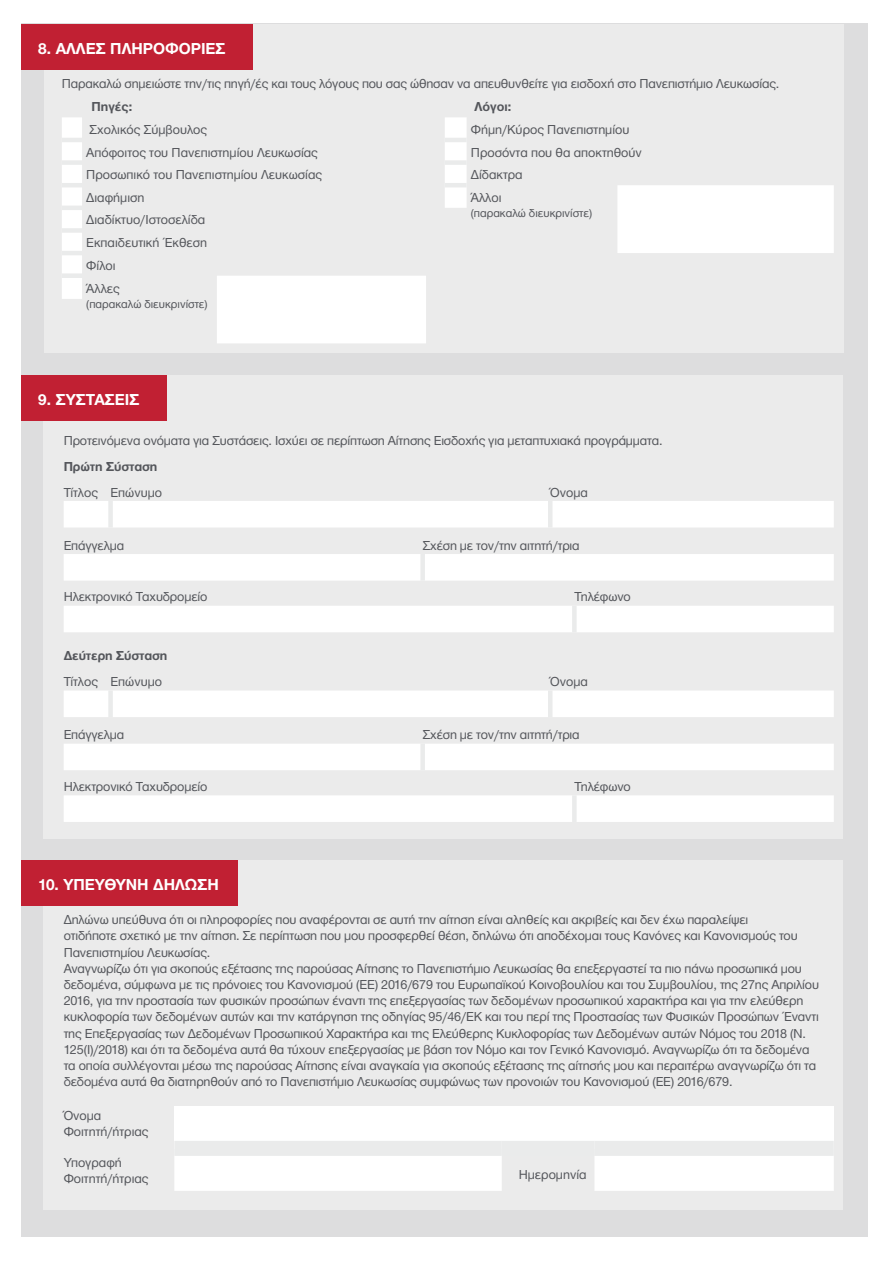
<style>
.page{position:relative;width:893px;height:1263px;background:#fff}
.page>*{position:absolute;margin:0;border:0;box-sizing:border-box;transform-origin:0 0}
.t1{font:700 16.5px "Helvetica Neue Greek";color:#fff}
.t2{font:13.5px/16.2px "Helvetica Neue Greek";letter-spacing:-.01em;color:#54565b}
.t3{font:700 13.5px "Helvetica Neue Greek";letter-spacing:-.01em;color:#54565b}
.t4{font:12px "Helvetica Neue Greek";color:#54565b}
</style>
<div class="page">
<div style="left:21px;top:24px;width:846px;height:1213px;background:#ddddde"></div>
<div style="left:43px;top:860px;width:800px;height:350px;background:#ebebeb"></div>
<div style="left:44px;top:24px;width:800px;height:328px;background:#ebebeb"></div>
<div style="left:21px;top:24px;width:231px;height:45px;background:#c12033"></div>
<div style="left:21px;top:860px;width:217px;height:45px;background:#c12033"></div>
<svg style="left:62px;top:117px;width:772px;height:226px"></svg>
<hr style="left:62px;top:138px;width:20px;height:4px;background:#eaebeb">
<hr style="left:445px;top:138px;width:22px;height:4px;background:#eaebeb">
<div style="left:62px;top:160px;width:20px;height:5px;background:#eaebeb"></div>
<div style="left:445px;top:160px;width:22px;height:5px;background:#eaebeb"></div>
<hr style="left:62px;top:183px;width:20px;height:4px;background:#eaebeb">
<hr style="left:445px;top:183px;width:22px;height:4px;background:#eaebeb">
<hr style="left:62px;top:206px;width:20px;height:4px;background:#eaebeb">
<div style="left:62px;top:228px;width:20px;height:5px;background:#eaebeb"></div>
<hr style="left:62px;top:251px;width:20px;height:4px;background:#eaebeb">
<div style="left:62px;top:273px;width:20px;height:5px;background:#eaebeb"></div>
<div style="left:174px;top:1106px;width:660px;height:42px;background:#fff"></div>
<svg style="left:174px;top:1156px;width:660px;height:35px"></svg>
<div style="left:174px;top:1141px;width:328px;height:15px;background:#eaebeb"></div>
<div style="left:502px;top:1141px;width:92px;height:15px;background:#eaebeb"></div>
<div style="left:594px;top:1141px;width:240px;height:15px;background:#eaebeb"></div>
<div style="left:43px;top:375px;width:800px;height:464px;background:#ebebeb"></div>
<div style="left:21px;top:375px;width:146px;height:45px;background:#c12033"></div>
<div style="left:64px;top:501px;width:770px;height:26px;background:#fff"></div>
<div style="left:108px;top:501px;width:5px;height:26px;background:#eaebeb"></div>
<hr style="left:548px;top:501px;width:4px;height:26px;background:#eaebeb">
<div style="left:64px;top:606px;width:770px;height:26px;background:#fff"></div>
<div style="left:572px;top:606px;width:5px;height:26px;background:#eaebeb"></div>
<div style="left:64px;top:554px;width:770px;height:27px;background:#fff"></div>
<div style="left:420px;top:554px;width:5px;height:27px;background:#eaebeb"></div>
<div style="left:64px;top:691px;width:770px;height:26px;background:#fff"></div>
<div style="left:108px;top:690px;width:5px;height:27px;background:#eaebeb"></div>
<hr style="left:548px;top:690px;width:4px;height:27px;background:#eaebeb">
<div style="left:64px;top:795px;width:770px;height:27px;background:#fff"></div>
<div style="left:572px;top:795px;width:5px;height:27px;background:#eaebeb"></div>
<div style="left:64px;top:744px;width:770px;height:26px;background:#fff"></div>
<div style="left:420px;top:744px;width:5px;height:26px;background:#eaebeb"></div>
<p class="t1" style="left:38px;top:40px;width:189px">8. ΑΛΛΕΣ ΠΛΗΡΟΦΟΡΙΕΣ</p>
<p class="t2" style="left:62px;top:75px;width:719px">Παρακαλώ σημειώστε την/τις πηγή/ές και τους λόγους που σας ώθησαν να απευθυνθείτε για εισδοχή στο Πανεπιστήμιο Λευκωσίας.</p>
<p class="t3" style="left:92px;top:100px;width:42px">Πηγές:</p>
<p class="t3" style="left:475px;top:100px;width:38px">Λόγοι:</p>
<p class="t2" style="left:90px;top:121px;width:119px">Σχολικός Σύμβουλος</p>
<p class="t2" style="left:471px;top:121px;width:160px">Φήμη/Κύρος Πανεπιστημίου</p>
<p class="t2" style="left:86px;top:144px;width:233px">Απόφοιτος του Πανεπιστημίου Λευκωσίας</p>
<p class="t2" style="left:471px;top:144px;width:172px">Προσόντα που θα αποκτηθούν</p>
<p class="t2" style="left:86px;top:167px;width:237px">Προσωπικό του Πανεπιστημίου Λευκωσίας</p>
<p class="t2" style="left:471px;top:167px;width:53px">Δίδακτρα</p>
<p class="t2" style="left:86px;top:189px;width:60px">Διαφήμιση</p>
<p class="t2" style="left:471px;top:189px;width:32px">Άλλοι</p>
<p class="t2" style="left:86px;top:212px;width:121px">Διαδίκτυο/Ιστοσελίδα</p>
<p class="t4" style="left:471px;top:207px;width:123px">(παρακαλώ διευκρινίστε)</p>
<p class="t2" style="left:86px;top:231px;width:122px;line-height:22.8px">Εκπαιδευτική Έκθεση<br>Φίλοι<br>Άλλες</p>
<p class="t4" style="left:86px;top:298px;width:123px">(παρακαλώ διευκρινίστε)</p>
<p class="t1" style="left:38px;top:391px;width:103px">9. ΣΥΣΤΑΣΕΙΣ</p>
<p class="t2" style="left:64px;top:432px;width:600px">Προτεινόμενα ονόματα για Συστάσεις. Ισχύει σε περίπτωση Αίτησης Εισδοχής για μεταπτυχιακά προγράμματα.</p>
<p class="t3" style="left:64px;top:459px;width:95px">Πρώτη Σύσταση</p>
<p class="t2" style="left:64px;top:484px;width:100px">Τίτλος Επώνυμο</p>
<p class="t2" style="left:550px;top:484px;width:39px">Όνομα</p>
<p class="t2" style="left:64px;top:537px;width:62px">Επάγγελμα</p>
<p class="t2" style="left:423px;top:537px;width:159px">Σχέση με τον/την αιτητή/τρια</p>
<p class="t2" style="left:64px;top:589px;width:145px">Ηλεκτρονικό Ταχυδρομείο</p>
<p class="t2" style="left:574px;top:589px;width:58px">Τηλέφωνο</p>
<p class="t3" style="left:64px;top:649px;width:105px">Δεύτερη Σύσταση</p>
<p class="t2" style="left:64px;top:674px;width:100px">Τίτλος Επώνυμο</p>
<p class="t2" style="left:550px;top:674px;width:39px">Όνομα</p>
<p class="t2" style="left:64px;top:727px;width:62px">Επάγγελμα</p>
<p class="t2" style="left:423px;top:727px;width:159px">Σχέση με τον/την αιτητή/τρια</p>
<p class="t2" style="left:64px;top:778px;width:145px">Ηλεκτρονικό Ταχυδρομείο</p>
<p class="t2" style="left:574px;top:778px;width:58px">Τηλέφωνο</p>
<p class="t1" style="left:38px;top:876px;width:182px">10. ΥΠΕΥΘΥΝΗ ΔΗΛΩΣΗ</p>
<p class="t2" style="left:64px;top:911px;width:757px">Δηλώνω υπεύθυνα ότι οι πληροφορίες που αναφέρονται σε αυτή την αίτηση είναι αληθείς και ακριβείς και δεν έχω παραλείψει<br>οτιδήποτε σχετικό µε την αίτηση. Σε περίπτωση που µου προσφερθεί θέση, δηλώνω ότι αποδέχομαι τους Κανόνες και Κανονισµούς του Πανεπιστηµίου Λευκωσίας.<br>Αναγνωρίζω ότι για σκοπούς εξέτασης της παρούσας Αίτησης το Πανεπιστήμιο Λευκωσίας θα επεξεργαστεί τα πιο πάνω προσωπικά μου δεδομένα, σύμφωνα με τις πρόνοιες του Κανονισμού (ΕΕ) 2016/679 του Ευρωπαϊκού Κοινοβουλίου και του Συμβουλίου, της 27ης Απριλίου 2016, για την προστασία των φυσικών προσώπων έναντι της επεξεργασίας των δεδομένων προσωπικού χαρακτήρα και για την ελεύθερη κυκλοφορία των δεδομένων αυτών και την κατάργηση της οδηγίας 95/46/ΕΚ και του περί της Προστασίας των Φυσικών Προσώπων Έναντι της Επεξεργασίας των Δεδομένων Προσωπικού Χαρακτήρα και της Ελεύθερης Κυκλοφορίας των Δεδομένων αυτών Νόμος του 2018 (Ν.<br>125(I)/2018) και ότι τα δεδομένα αυτά θα τύχουν επεξεργασίας με βάση τον Νόμο και τον Γενικό Κανονισμό. Αναγνωρίζω ότι τα δεδομένα τα οποία συλλέγονται μέσω της παρούσας Αίτησης είναι αναγκαία για σκοπούς εξέτασης της αίτησής μου και περαιτέρω αναγνωρίζω ότι τα δεδομένα αυτά θα διατηρηθούν από το Πανεπιστήμιο Λευκωσίας συμφώνως των προνοιών του Κανονισμού (ΕΕ) 2016/679.</p>
<p class="t2" style="left:64px;top:1107px;width:86px">Όνομα<br>Φοιτητή/ήτριας</p>
<p class="t2" style="left:64px;top:1154px;width:86px">Υπογραφή<br>Φοιτητή/ήτριας</p>
<p class="t2" style="left:519px;top:1166px;width:69px">Ημερομηνία</p>
</div>
